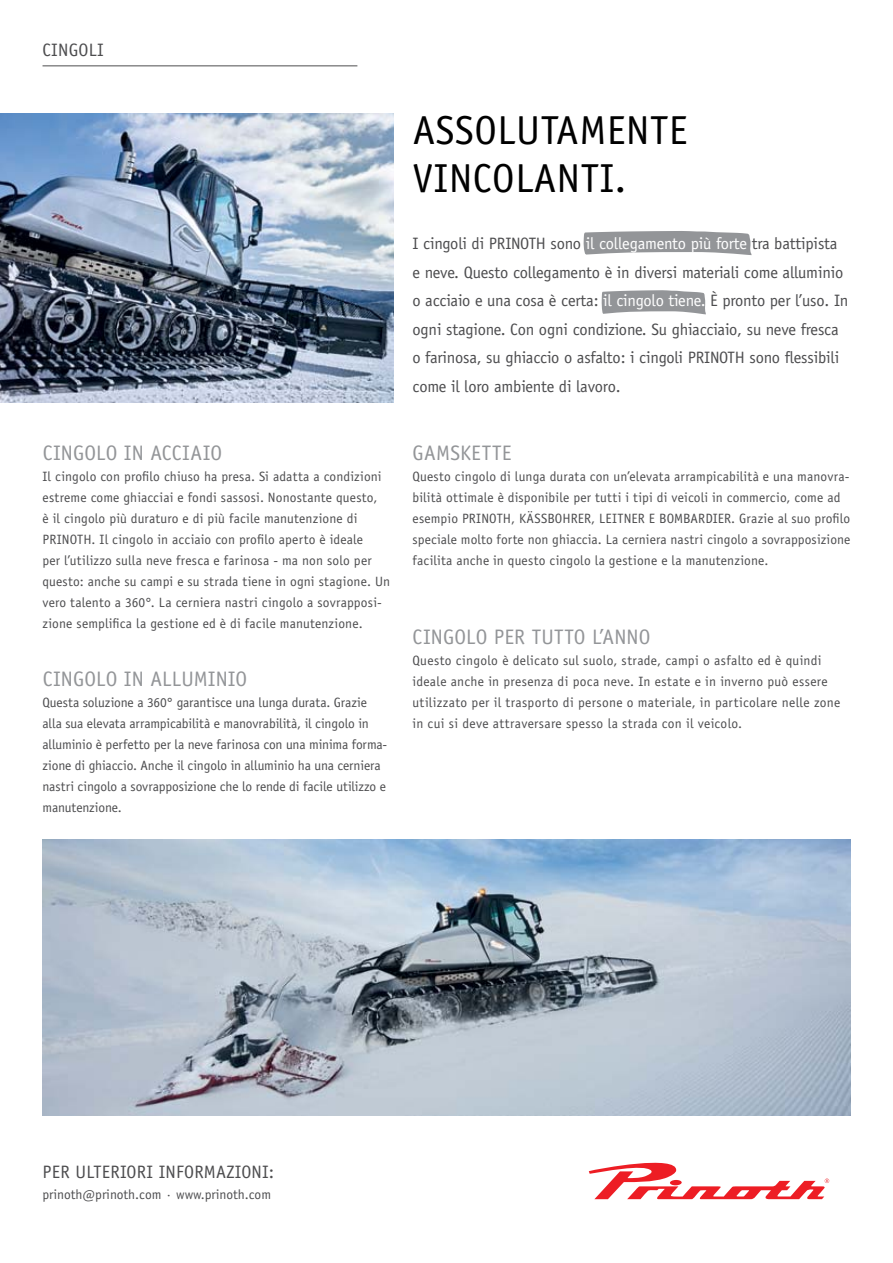
<style>
.page{position:relative;width:893px;height:1263px;background:#fff}
.page>*{position:absolute;margin:0;border:0;box-sizing:border-box;transform-origin:0 0}
.t1{font:40.5px/48px "Officina Sans";letter-spacing:.015em;color:#000}
.t2{font:21px "Officina Sans";letter-spacing:.005em;color:#939598}
.t3{font:18px "Officina Sans";letter-spacing:.015em;color:#4d4d4f}
.t4{font:16.5px/28.5px "Officina Sans";letter-spacing:-.01em;color:#4d4d4f}
.t5{font:13.5px/21px "Officina Sans";letter-spacing:.01em;color:#4d4d4f}
.t6{font:13.5px/21px "Officina Sans";letter-spacing:-.01em;color:#4d4d4f}
.s1{color:#fff}
</style>
<div class="page">
<hr style="left:43px;top:65px;width:314px;height:1px;background:#4d4d4f">
<svg style="left:589px;top:1163px;width:240px;height:36px"></svg>
<svg style="left:602px;top:290px;width:104px;height:24px;background:#a1a2a5"></svg>
<svg style="left:583px;top:231px;width:169px;height:24px;background:#a1a3a5"></svg>
<img style="left:0;top:113px;width:393px;height:290px">
<img style="left:43px;top:840px;width:807px;height:275px">
<h3 class="t3" style="left:43px;top:39px;width:63px">CINGOLI</h3>
<h2 class="t2" style="left:43px;top:440px;width:181px">CINGOLO IN ACCIAIO</h2>
<p class="t5" style="left:43px;top:465px;width:349px">Il cingolo con profilo chiuso ha presa. Si adatta a condizioni estreme come ghiacciai e fondi sassosi. Nonostante questo,<br>è il cingolo più duraturo e di più facile manutenzione di PRINOTH. Il cingolo in acciaio con profilo aperto è ideale<br>per l’utilizzo sulla neve fresca e farinosa - ma non solo per questo: anche su campi e su strada tiene in ogni stagione. Un vero talento a 360°. La cerniera nastri cingolo a sovrapposi&shy;zione semplifica la gestione ed è di facile manutenzione.</p>
<h2 class="t2" style="left:43px;top:666px;width:206px">CINGOLO IN ALLUMINIO</h2>
<p class="t6" style="left:43px;top:692px;width:346px">Questa soluzione a 360° garantisce una lunga durata. Grazie alla sua elevata arrampicabilità e manovrabilità, il cingolo in alluminio è perfetto per la neve farinosa con una minima forma&shy;zione di ghiaccio. Anche il cingolo in alluminio ha una cerniera nastri cingolo a sovrapposizione che lo rende di facile utilizzo e manutenzione.</p>
<h1 class="t1" style="left:413px;top:106px;width:276px">ASSOLUTAMENTE<br>VINCOLANTI.</h1>
<p class="t4" style="left:412px;top:229px;width:438px">I cingoli di PRINOTH sono <span class="s1">il collegamento più forte</span> tra battipista e neve. Questo collegamento è in diversi materiali come alluminio o acciaio e una cosa è certa: <span class="s1">il cingolo tiene.</span> È pronto per l’uso. In ogni stagione. Con ogni condizione. Su ghiacciaio, su neve fresca o farinosa, su ghiaccio o asfalto: i cingoli PRINOTH sono flessibili come il loro ambiente di lavoro.</p>
<h2 class="t2" style="left:413px;top:440px;width:24px">Gamskette</h2>
<p class="t5" style="left:412px;top:465px;width:439px">Questo cingolo di lunga durata con un’elevata arrampicabilità e una manovra&shy;bilità ottimale è disponibile per tutti i tipi di veicoli in commercio, come ad esempio PRINOTH, KÄSSBOHRER, LEITNER E BOMBARDIER. Grazie al suo profilo speciale molto forte non ghiaccia. La cerniera nastri cingolo a sovrapposizione facilita anche in questo cingolo la gestione e la manutenzione.</p>
<h2 class="t2" style="left:413px;top:624px;width:239px">CINGOLO PER TUTTO L’ANNO</h2>
<p class="t5" style="left:412px;top:649px;width:429px">Questo cingolo è delicato sul suolo, strade, campi o asfalto ed è quindi ideale anche in presenza di poca neve. In estate e in inverno può essere utilizzato per il trasporto di persone o materiale, in particolare nelle zone in cui si deve attraversare spesso la strada con il veicolo.</p>
<h3 class="t3" style="left:43px;top:1161px;width:233px">PER ULTERIORI INFORMAZIONI:</h3>
<p class="t5" style="left:43px;top:1184px;width:230px">prinoth@prinoth.com · www.prinoth.com</p>
</div>
